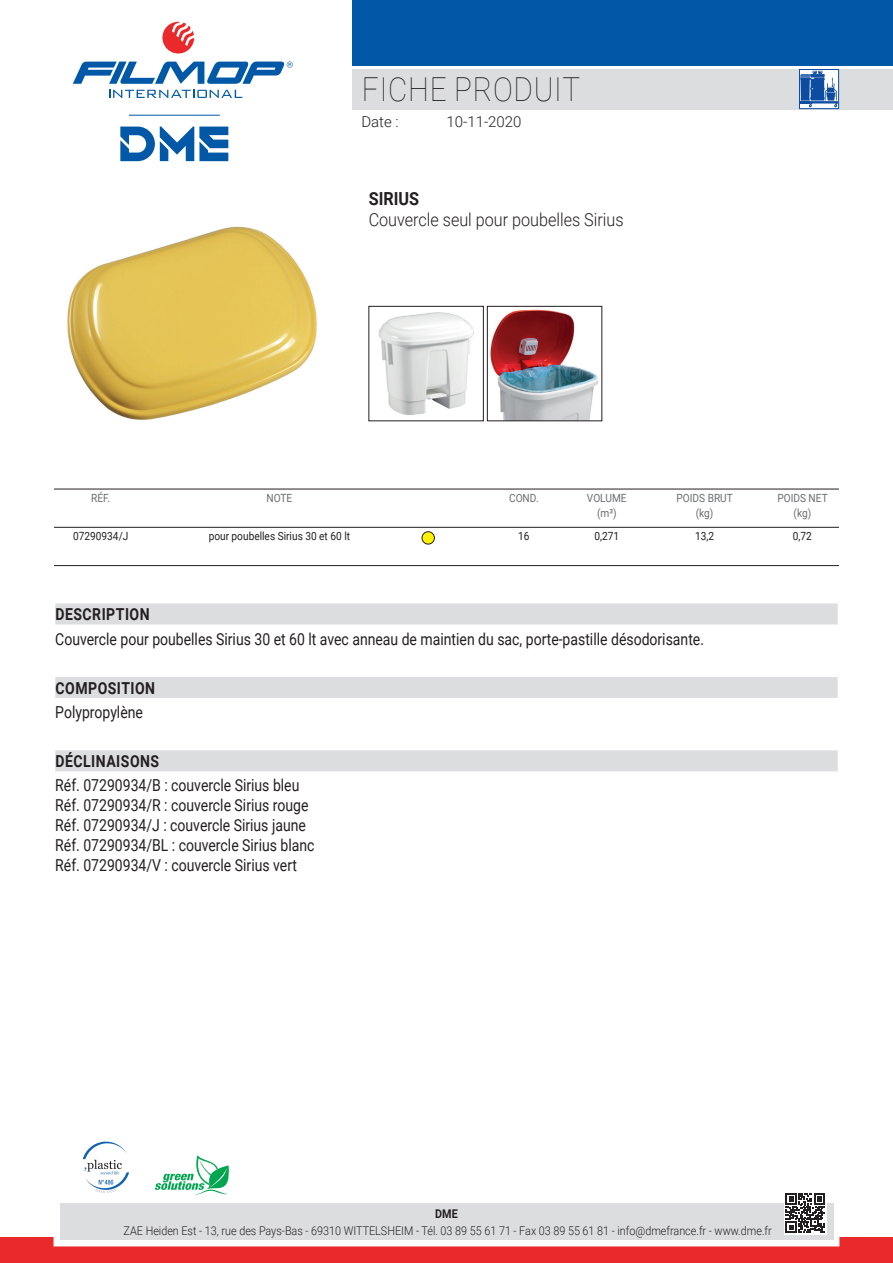
<style>
.page{position:relative;width:893px;height:1263px;background:#fff}
.page>*{position:absolute;margin:0;border:0;box-sizing:border-box;transform-origin:0 0}
.t1{font:100 33px "Roboto";letter-spacing:.025em;color:#231f20;scale:.9 1}
.t2{font:300 18px "Roboto";color:#231f20;scale:.9 1}
.t3{font:700 18px "Roboto";color:#231f20;scale:.9 1}
.t4{font:16.5px/19.8px "Roboto";color:#231f20;scale:.85 1}
.t5{font:700 16.5px "Roboto";letter-spacing:.035em;color:#231f20;scale:.85 1}
.t6{font:300 15px "Roboto";color:#231f20}
.t7{font:300 12px "Roboto";color:#231f20;scale:.9 1}
.t8{font:700 12px "Roboto";color:#231f20;scale:.9 1}
.t9{font:11.25px "Roboto";color:#231f20;scale:.9 1}
.t10{font:11.25px/15px "Roboto";color:#6c6d70;text-align:center;scale:.9 1}
</style>
<div class="page">
<div style="left:353px;top:69px;width:540px;height:40px;background:#dcdddf"></div>
<svg style="left:109px;top:90px;width:133px;height:8px"></svg>
<svg style="left:162px;top:22px;width:32px;height:32px"></svg>
<svg style="left:73px;top:61px;width:220px;height:23px"></svg>
<div style="left:353px;top:0;width:540px;height:66px;background:#0158a6"></div>
<div style="left:0;top:1237px;width:893px;height:26px;background:#e9292a"></div>
<div style="left:54px;top:1197px;width:785px;height:49px;border:12px solid #fff"></div>
<div style="left:60px;top:1203px;width:773px;height:37px;background:#dcdddf"></div>
<svg style="left:120px;top:126px;width:108px;height:35px"></svg>
<hr style="left:129px;top:115px;width:91px;height:1px;background:#0158a6">
<svg style="left:784px;top:1193px;width:42px;height:41px"></svg>
<svg style="left:786px;top:1193px;width:39px;height:39px;background:#706e6f"></svg>
<svg style="left:799px;top:69px;width:40px;height:40px"></svg>
<svg style="left:800px;top:71px;width:38px;height:36px"></svg>
<img style="left:67px;top:226px;width:250px;height:194px">
<img style="left:378px;top:312px;width:96px;height:103px">
<img style="left:490px;top:309px;width:109px;height:110px">
<div style="left:487px;top:306px;width:115px;height:115px;border:1px solid #231f20"></div>
<div style="left:55px;top:603px;width:783px;height:21px;background:#dcdddf"></div>
<div style="left:55px;top:677px;width:783px;height:21px;background:#dcdddf"></div>
<div style="left:55px;top:750px;width:783px;height:21px;background:#dcdddf"></div>
<hr style="left:54px;top:489px;width:785px;height:1px;background:#231f20">
<hr style="left:54px;top:565px;width:785px;height:1px;background:#231f20">
<hr style="left:54px;top:527px;width:785px;height:1px;background:#231f20">
<svg style="left:83px;top:1141px;width:46px;height:52px"></svg>
<svg style="left:155px;top:1155px;width:74px;height:40px"></svg>
<div style="left:422px;top:532px;width:12px;height:12px;background:#fff101;border-radius:50%"></div>
<div style="left:422px;top:531px;width:13px;height:13px;border:1px solid #231f20;border-radius:50%"></div>
<h1 class="t1" style="left:362px;top:67px;width:244px">FICHE PRODUIT</h1>
<p class="t6" style="left:361px;top:111px;width:39px">Date :</p>
<p class="t6" style="left:446px;top:111px;width:77px">10-11-2020</p>
<p class="t3" style="left:369px;top:186px;width:57px">SIRIUS</p>
<p class="t2" style="left:369px;top:207px;width:285px">Couvercle seul pour poubelles Sirius</p>
<p class="t10" style="left:91px;top:490px;width:23px">RÉF.</p>
<p class="t9" style="left:73px;top:528px;width:63px">07290934/J</p>
<p class="t10" style="left:266px;top:490px;width:30px">NOTE</p>
<p class="t9" style="left:209px;top:528px;width:159px">pour poubelles Sirius 30 et 60 lt</p>
<p class="t10" style="left:509px;top:490px;width:34px">COND.</p>
<p class="t9" style="left:518px;top:528px;width:14px">16</p>
<p class="t10" style="left:587px;top:490px;width:46px">VOLUME (m³)</p>
<p class="t9" style="left:594px;top:528px;width:29px">0,271</p>
<p class="t10" style="left:676px;top:490px;width:64px">POIDS BRUT (kg)</p>
<p class="t9" style="left:695px;top:528px;width:23px">13,2</p>
<p class="t5" style="left:56px;top:603px;width:112px">DESCRIPTION</p>
<p class="t4" style="left:55px;top:628px;width:765px">Couvercle pour poubelles Sirius 30 et 60 lt avec anneau de maintien du sac, porte-pastille désodorisante.</p>
<p class="t5" style="left:56px;top:676px;width:119px">COMPOSITION</p>
<p class="t4" style="left:55px;top:702px;width:105px">Polypropylène</p>
<p class="t5" style="left:56px;top:750px;width:123px">DÉCLINAISONS</p>
<p class="t4" style="left:55px;top:775px;width:307px">Réf. 07290934/B : couvercle Sirius bleu Réf. 07290934/R : couvercle Sirius rouge Réf. 07290934/J : couvercle Sirius jaune Réf. 07290934/BL : couvercle Sirius blanc Réf. 07290934/V : couvercle Sirius vert</p>
<p class="t10" style="left:777px;top:490px;width:57px">POIDS NET (kg)</p>
<p class="t9" style="left:793px;top:528px;width:23px">0,72</p>
<p class="t8" style="left:435px;top:1206px;width:27px">DME</p>
<p class="t7" style="left:124px;top:1222px;width:722px">ZAE Heiden Est - 13, rue des Pays-Bas - 69310 WITTELSHEIM - Tél. 03 89 55 61 71 - Fax 03 89 55 61 81 - info@dmefrance.fr - www.dme.fr</p>
</div>
